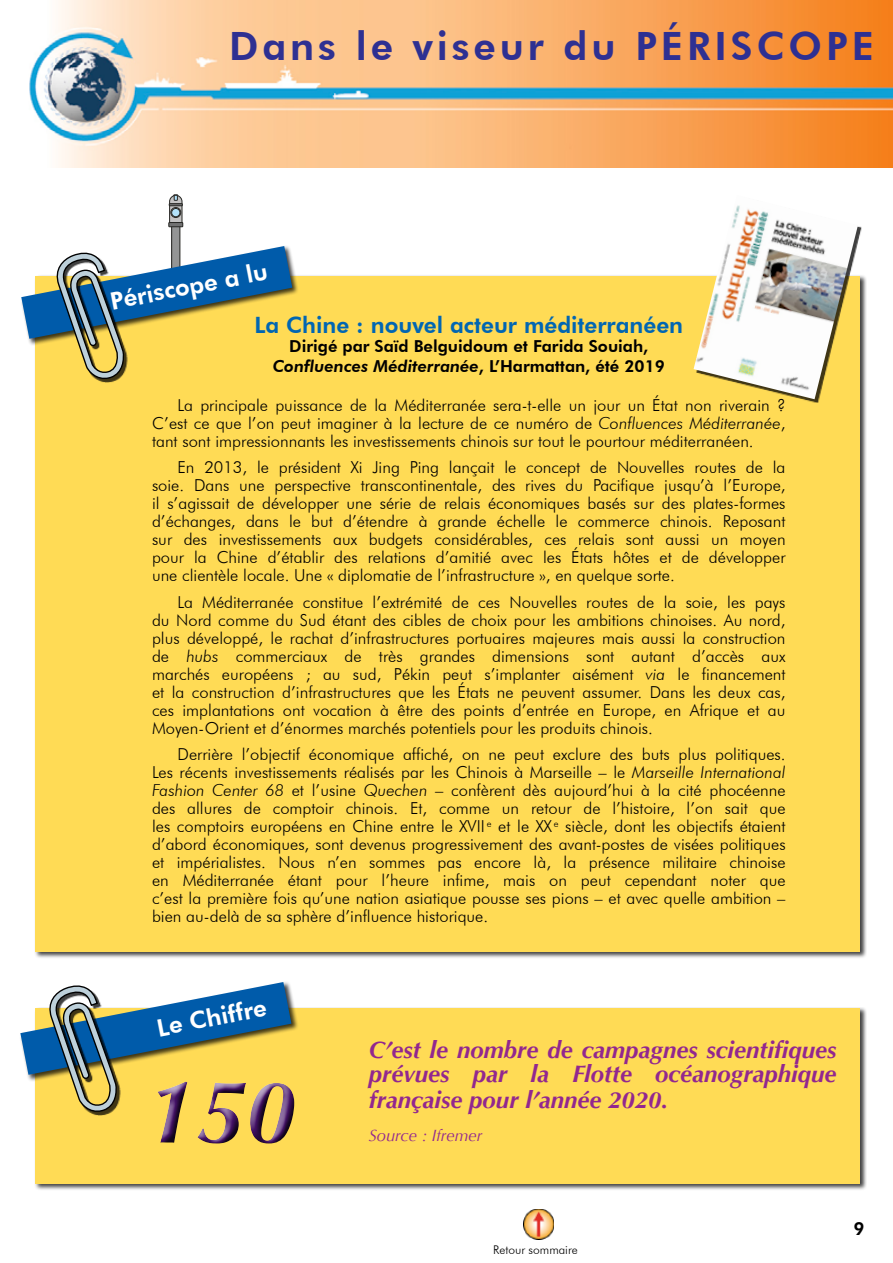
<style>
.page{position:relative;width:893px;height:1263px;background:#fff}
.page>*{position:absolute;margin:0;border:0;box-sizing:border-box;transform-origin:0 0}
.t1{font:italic 700 90px "Optima";color:#431165}
.t2{font:800 39px "Futura BT";letter-spacing:.1em;color:#2e3092}
.t3{font:italic 700 24px/24.8px "Optima";color:#92278f;text-align:justify}
.t4{font:800 24px "Futura BT";color:#fff}
.t5{font:800 22.5px "Futura BT";color:#0066b3}
.t6{font:800 18px "Futura BT";color:#000}
.t7{font:300 16.5px/18px "Futura BT";color:#000;text-align:justify}
.t8{font:800 16.5px/19.5px "Futura BT";color:#000;text-align:center}
.t9{font:italic 16.5px "Optima";color:#92278f}
.t10{font:300 12px "Futura BT";color:#000}
.s1{font-style:italic}
</style>
<div class="page">
<div style="left:172px;top:224px;width:8px;height:84px;background:#949595"></div>
<div style="left:172px;top:224px;width:8px;height:84px;border:1px solid #272724"></div>
<svg style="left:169px;top:195px;width:13px;height:27px"></svg>
<div style="left:169px;top:222px;width:14px;height:5px;background:#717171"></div>
<div style="left:169px;top:222px;width:14px;height:5px;border:1px solid #272724"></div>
<img style="left:29px;top:0;width:864px;height:168px">
<div style="left:34px;top:275px;width:832px;height:684px;background:#000;opacity:.75"></div>
<div style="left:35px;top:276px;width:825px;height:675px;background:#ffdb55"></div>
<div style="left:20px;top:245px;width:279px;height:100px;background:#000;opacity:.75"></div>
<svg style="left:21px;top:246px;width:271px;height:135px"></svg>
<div style="left:34px;top:1007px;width:832px;height:183px;background:#000;opacity:.75"></div>
<div style="left:35px;top:1008px;width:825px;height:175px;background:#ffdb55"></div>
<div style="left:150px;top:1075px;width:155px;height:79px;background:#000;opacity:.75"></div>
<div style="left:19px;top:981px;width:279px;height:100px;background:#000;opacity:.75"></div>
<svg style="left:20px;top:982px;width:271px;height:132px"></svg>
<img style="left:523px;top:1210px;width:30px;height:29px">
<div style="left:697px;top:197px;width:165px;height:206px;background:#000;opacity:.75"></div>
<img style="left:694px;top:197px;width:164px;height:202px">
<h2 class="t2" style="left:229px;top:23px;width:646px">Dans le viseur du PÉRISCOPE</h2>
<h3 class="t4" style="left:108px;top:287px;width:161px;rotate:-11deg">Périscope a lu</h3>
<h3 class="t5" style="left:254px;top:311px;width:430px">La Chine : nouvel acteur méditerranéen</h3>
<p class="t8" style="left:273px;top:336px;width:394px">Dirigé par Saïd Belguidoum et Farida Souiah,<br><span class="s1">Confluences Méditerranée</span>, L’Harmattan, été 2019</p>
<p class="t7" style="left:152px;top:396px;width:635px;text-indent:26px">La principale puissance de la Méditerranée sera-t-elle un jour un État non riverain ?<br>C’est ce que l’on peut imaginer à la lecture de ce numéro de <span class="s1">Confluences Méditerranée</span>, tant sont impressionnants les investissements chinois sur tout le pourtour méditerranéen.</p>
<p class="t7" style="left:152px;top:458px;width:635px;text-indent:26px">En 2013, le président Xi Jing Ping lançait le concept de Nouvelles routes de la soie. Dans une perspective transcontinentale, des rives du Pacifique jusqu’à l’Europe, il s’agissait de développer une série de relais économiques basés sur des plates-formes d’échanges, dans le but d’étendre à grande échelle le commerce chinois. Reposant sur des investissements aux budgets considérables, ces relais sont aussi un moyen pour la Chine d’établir des relations d’amitié avec les États hôtes et de développer une clientèle locale. Une « diplomatie de l’infrastructure », en quelque sorte.</p>
<p class="t7" style="left:152px;top:593px;width:635px;text-indent:26px">La Méditerranée constitue l’extrémité de ces Nouvelles routes de la soie, les pays du Nord comme du Sud étant des cibles de choix pour les ambitions chinoises. Au nord, plus développé, le rachat d’infrastructures portuaires majeures mais aussi la construction de <span class="s1">hubs</span> commerciaux de très grandes dimensions sont autant d’accès aux marchés européens ; au sud, Pékin peut s’implanter aisément <span class="s1">via</span> le financement et la construction d’infrastructures que les États ne peuvent assumer. Dans les deux cas, ces implantations ont vocation à être des points d’entrée en Europe, en Afrique et au Moyen-Orient et d’énormes marchés potentiels pour les produits chinois.</p>
<p class="t7" style="left:152px;top:745px;width:635px;text-indent:26px">Derrière l’objectif économique affiché, on ne peut exclure des buts plus politiques.<br>Les récents investissements réalisés par les Chinois à Marseille – le <span class="s1">Marseille International Fashion Center 68</span> et l’usine <span class="s1">Quechen</span> – confèrent dès aujourd’hui à la cité phocéenne des allures de comptoir chinois. Et, comme un retour de l’histoire, l’on sait que les comptoirs européens en Chine entre le XVII <sup>e</sup> et le XX <sup>e</sup> siècle, dont les objectifs étaient d’abord économiques, sont devenus progressivement des avant-postes de visées politiques et impérialistes. Nous n’en sommes pas encore là, la présence militaire chinoise en Méditerranée étant pour l’heure infime, mais on peut cependant noter que c’est la première fois qu’une nation asiatique pousse ses pions – et avec quelle ambition – bien au-delà de sa sphère d’influence historique.</p>
<h3 class="t4" style="left:154px;top:1014px;width:113px;rotate:-11deg">Le Chiffre</h3>
<h1 class="t1" style="left:145px;top:1059px;width:152px">150</h1>
<h3 class="t3" style="left:369px;top:1038px;width:469px">C’est le nombre de campagnes scientifiques prévues par la Flotte océanographique française pour l’année 2020.</h3>
<p class="t9" style="left:369px;top:1126px;width:115px">Source : Ifremer</p>
<p class="t10" style="left:493px;top:1242px;width:86px">Retour sommaire</p>
<p class="t6" style="left:853px;top:1218px;width:13px">9</p>
</div>
